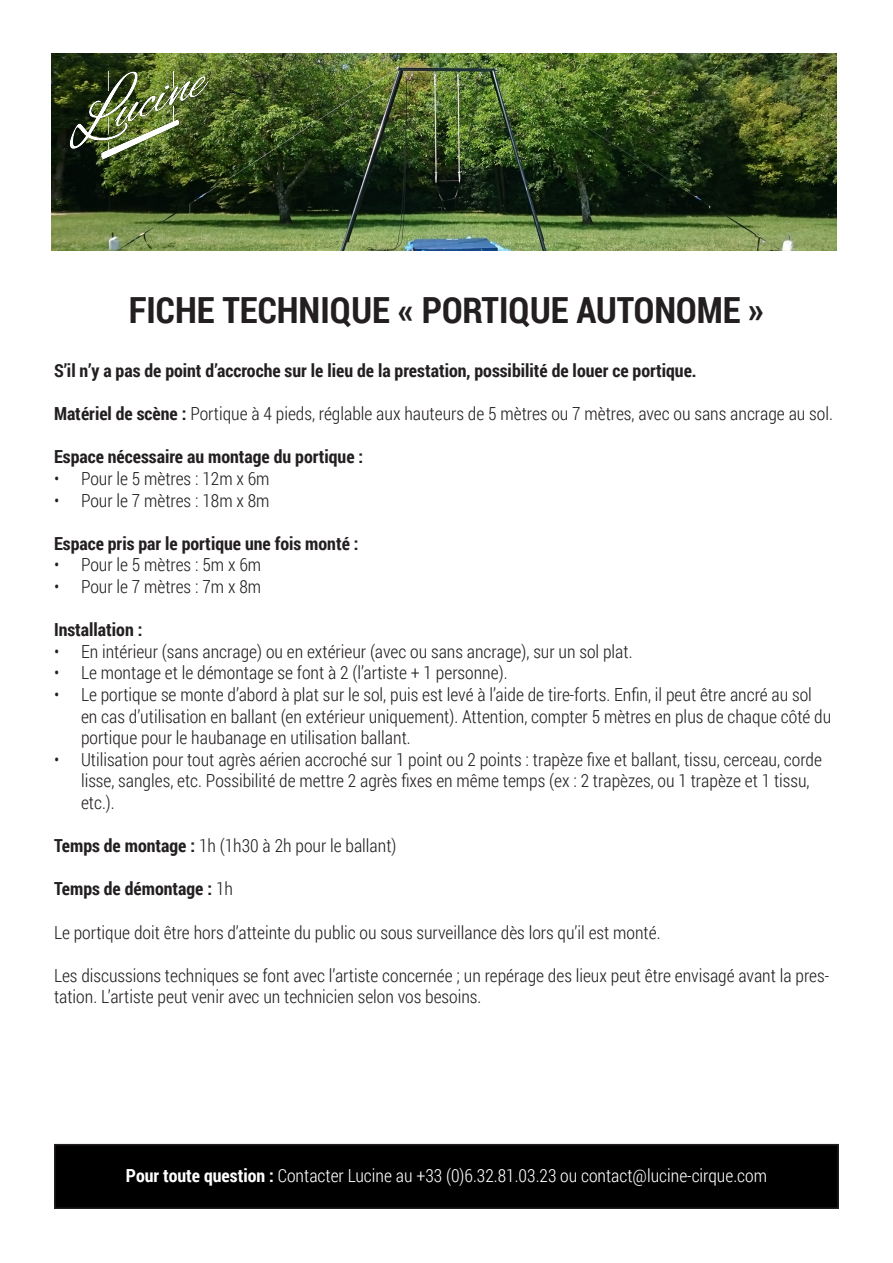
<style>
.page{position:relative;width:893px;height:1263px;background:#fff}
.page>*{position:absolute;margin:0;border:0;box-sizing:border-box;transform-origin:0 0}
.t1{font:700 36px "Roboto Condensed";color:#231f20}
.t2{font:300 18px/21.6px "Roboto Condensed";color:#231f20}
.t3{font:700 18px "Roboto Condensed";color:#231f20}
.t4{font:300 18px "Roboto Condensed";color:#fff}
.s1{font-weight:700}
.s2{font-weight:300}
</style>
<div class="page">
<img style="left:51px;top:53px;width:785px;height:197px">
<div style="left:55px;top:1145px;width:783px;height:63px;background:#000001"></div>
<div style="left:54px;top:1144px;width:785px;height:65px;border:2px solid #231f20"></div>
<img style="left:70px;top:71px;width:139px;height:89px">
<p class="t1" style="left:129px;top:285px;width:637px">FICHE TECHNIQUE « PORTIQUE AUTONOME »</p>
<p class="t3" style="left:54px;top:358px;width:644px">S’il n’y a pas de point d’accroche sur le lieu de la prestation, possibilité de louer ce portique.</p>
<p class="t2" style="left:54px;top:402px;width:780px"><span class="s1">Matériel de scène :</span> Portique à 4 pieds, réglable aux hauteurs de 5 mètres ou 7 mètres, avec ou sans ancrage au sol.</p>
<p class="t3" style="left:54px;top:444px;width:311px">Espace nécessaire au montage du portique :</p>
<p class="t2" style="left:54px;top:467px;width:217px">• Pour le 5 mètres : 12m x 6m</p>
<p class="t2" style="left:54px;top:489px;width:217px">• Pour le 7 mètres : 18m x 8m</p>
<p class="t3" style="left:54px;top:531px;width:306px">Espace pris par le portique une fois monté :</p>
<p class="t2" style="left:54px;top:553px;width:209px">• Pour le 5 mètres : 5m x 6m</p>
<p class="t2" style="left:54px;top:575px;width:209px">• Pour le 7 mètres : 7m x 8m</p>
<p class="t3" style="left:54px;top:617px;width:90px">Installation :</p>
<p class="t2" style="left:54px;top:640px;width:580px">• En intérieur (sans ancrage) ou en extérieur (avec ou sans ancrage), sur un sol plat.</p>
<p class="t2" style="left:54px;top:661px;width:455px">• Le montage et le démontage se font à 2 (l’artiste + 1 personne).</p>
<p class="t2" style="left:81px;top:683px;width:752px;text-indent:-27px">• Le portique se monte d’abord à plat sur le sol, puis est levé à l’aide de tire-forts. Enfin, il peut être ancré au sol en cas d’utilisation en ballant (en extérieur uniquement). Attention, compter 5 mètres en plus de chaque côté du portique pour le haubanage en utilisation ballant.</p>
<p class="t2" style="left:81px;top:748px;width:742px;text-indent:-27px">• Utilisation pour tout agrès aérien accroché sur 1 point ou 2 points : trapèze fixe et ballant, tissu, cerceau, corde lisse, sangles, etc. Possibilité de mettre 2 agrès fixes en même temps (ex : 2 trapèzes, ou 1 trapèze et 1 tissu, etc.).</p>
<p class="t2" style="left:54px;top:834px;width:344px"><span class="s1">Temps de montage :</span> 1h (1h30 à 2h pour le ballant)</p>
<p class="t3" style="left:54px;top:876px;width:181px">Temps de démontage : <span class="s2">1h</span></p>
<p class="t2" style="left:54px;top:921px;width:608px">Le portique doit être hors d’atteinte du public ou sous surveillance dès lors qu’il est monté.</p>
<p class="t2" style="left:54px;top:964px;width:776px">Les discussions techniques se font avec l’artiste concernée ; un repérage des lieux peut être envisagé avant la pres&shy;tation. L’artiste peut venir avec un technicien selon vos besoins.</p>
<p class="t4" style="left:126px;top:1163px;width:642px"><span class="s1">Pour toute question :</span> Contacter Lucine au +33 (0)6.32.81.03.23 ou contact@lucine-cirque.com</p>
</div>
